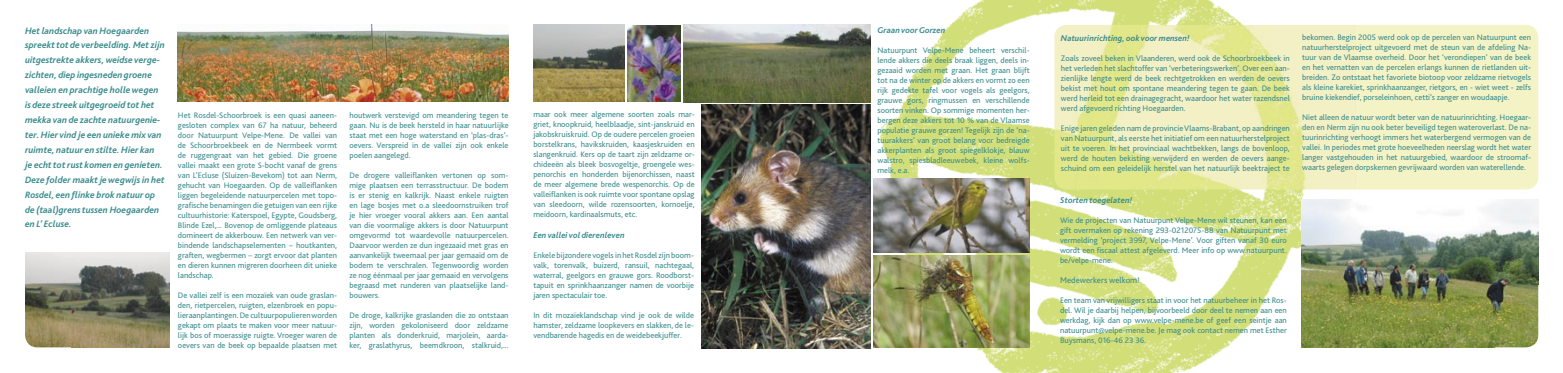
<style>
.page{position:relative;width:1563px;height:373px;background:#fff}
.page>*{position:absolute;margin:0;border:0;box-sizing:border-box;transform-origin:0 0}
.t1{font:italic 700 9.62px/14.9px "Bliss 2";color:#3a8b8c}
.t2{font:italic 700 8.75px "Bliss 2";color:#3a8b8c}
.t3{font:8.75px "Bliss 2";color:#3a8b8c}
.t4{font:8.31px/10px "Bliss 2";color:#3a8b8c;text-align:justify}
</style>
<div class="page">
<img style="left:856px;top:0;width:501px;height:372px">
<div style="left:1357px;top:25px;width:181px;height:164px;background:#f4f3c6"></div>
<img style="left:1213px;top:25px;width:144px;height:164px">
<img style="left:1080px;top:25px;width:133px;height:164px">
<div style="left:1323px;top:56px;width:34px;height:133px;background:#f3f0c5"></div>
<img style="left:1054px;top:25px;width:64px;height:141px">
<img style="left:1168px;top:160px;width:126px;height:29px">
<img style="left:1054px;top:157px;width:26px;height:32px">
<img style="left:1161px;top:188px;width:37px;height:1px">
<img style="left:873px;top:178px;width:156px;height:74px">
<img style="left:178px;top:25px;width:330px;height:77px">
<img style="left:1494px;top:284px;width:44px;height:63px">
<img style="left:25px;top:311px;width:46px;height:36px">
<img style="left:702px;top:104px;width:169px;height:243px">
<img style="left:533px;top:25px;width:92px;height:76px">
<img style="left:627px;top:26px;width:53px;height:75px">
<img style="left:874px;top:254px;width:155px;height:93px">
<img style="left:683px;top:25px;width:188px;height:77px">
<img style="left:71px;top:311px;width:98px;height:36px">
<img style="left:25px;top:252px;width:144px;height:59px">
<img style="left:1301px;top:284px;width:193px;height:63px">
<img style="left:1301px;top:199px;width:237px;height:85px">
<p class="t1" style="left:25px;top:23px;width:141px">Het landschap van Hoegaarden spreekt tot de verbeelding. Met zijn uitgestrekte akkers, weidse verge&shy;zichten, diep ingesneden groene valleien en prachtige holle wegen is deze streek uitgegroeid tot het mekka van de zachte natuurgenie&shy;ter. Hier vind je een unieke mix van ruimte, natuur en stilte. Hier kan<br>je echt tot rust komen en genieten.<br>Deze folder maakt je wegwijs in het<br>Rosdel, een flinke brok natuur op de (taal)grens tussen Hoegaarden en L’ Ecluse.</p>
<p class="t4" style="left:178px;top:109px;width:161px">Het Rosdel-Schoorbroek is een quasi aaneen&shy;gesloten complex van 67 ha natuur, beheerd door Natuurpunt Velpe-Mene. De vallei van de Schoorbroekbeek en de Nermbeek vormt de ruggengraat van het gebied. Die groene vallei maakt een grote S-bocht vanaf de grens van L’Ecluse (Sluizen-Bevekom) tot aan Nerm, gehucht van Hoegaarden. Op de valleiflanken liggen begeleidende natuurpercelen met topo&shy;grafische benamingen die getuigen van een rijke cultuurhistorie: Katerspoel, Egypte, Goudsberg, Blinde Ezel,... Bovenop de omliggende plateaus domineert de akkerbouw. Een netwerk van ver&shy;bindende landschapselementen – houtkanten, graften, wegbermen – zorgt ervoor dat planten en dieren kunnen migreren doorheen dit unieke landschap.</p>
<p class="t4" style="left:178px;top:289px;width:161px">De vallei zelf is een mozaïek van oude graslan&shy;den, rietpercelen, ruigten, elzenbroek en popu&shy;lieraanplantingen. De cultuurpopulieren worden gekapt om plaats te maken voor meer natuur&shy;lijk bos of moerassige ruigte. Vroeger waren de oevers van de beek op bepaalde plaatsen met</p>
<p class="t4" style="left:349px;top:109px;width:161px">houtwerk verstevigd om meandering tegen te gaan. Nu is de beek hersteld in haar natuurlijke staat met een hoge waterstand en ‘plas-dras’- oevers. Verspreid in de vallei zijn ook enkele poelen aangelegd.</p>
<p class="t4" style="left:349px;top:169px;width:161px">De drogere valleiflanken vertonen op som&shy;mige plaatsen een terrasstructuur. De bodem is er stenig en kalkrijk. Naast enkele ruigten en lage bosjes met o.a sleedoornstruiken trof je hier vroeger vooral akkers aan. Een aantal van die voormalige akkers is door Natuurpunt omgevormd tot waardevolle natuurpercelen.<br>Daarvoor werden ze dun ingezaaid met gras en aanvankelijk tweemaal per jaar gemaaid om de bodem te verschralen. Tegenwoordig worden ze nog éénmaal per jaar gemaaid en vervolgens begraasd met runderen van plaatselijke land&shy;bouwers.</p>
<p class="t4" style="left:349px;top:309px;width:161px">De droge, kalkrijke graslanden die zo ontstaan zijn, worden gekoloniseerd door zeldzame planten als donderkruid, marjolein, aarda&shy;ker, graslathyrus, beemdkroon, stalkruid,...</p>
<p class="t4" style="left:533px;top:108px;width:163px">maar ook meer algemene soorten zoals mar&shy;griet, knoopkruid, heelblaadje, sint-janskruid en jakobskruiskruid. Op de oudere percelen groeien borstelkrans, havikskruiden, kaasjeskruiden en slangenkruid. Kers op de taart zijn zeldzame or&shy;chideeën als bleek bosvogeltje, groengele wes&shy;penorchis en honderden bijenorchissen, naast de meer algemene brede wespenorchis. Op de valleiflanken is ook ruimte voor spontane opslag van sleedoorn, wilde rozensoorten, kornoelje, meidoorn, kardinaalsmuts, etc.</p>
<p class="t2" style="left:533px;top:229px;width:93px">Een vallei vol dierenleven</p>
<p class="t4" style="left:533px;top:249px;width:162px">Enkele bijzondere vogels in het Rosdel zijn boom&shy;valk, torenvalk, buizerd, ransuil, nachtegaal, waterral, geelgors en grauwe gors. Roodborst&shy;tapuit en sprinkhaanzanger namen de voorbije jaren spectaculair toe.</p>
<p class="t4" style="left:533px;top:309px;width:162px">In dit mozaïeklandschap vind je ook de wilde hamster, zeldzame loopkevers en slakken, de le&shy;vendbarende hagedis en de weidebeekjuffer.</p>
<p class="t2" style="left:877px;top:24px;width:70px">Graan voor Gorzen</p>
<p class="t4" style="left:877px;top:45px;width:154px">Natuurpunt Velpe-Mene beheert verschil&shy;lende akkers die deels braak liggen, deels in&shy;gezaaid worden met graan. Het graan blijft tot na de winter op de akkers en vormt zo een rijk gedekte tafel voor vogels als geelgors, grauwe gors, ringmussen en verschillende soorten vinken. Op sommige momenten her&shy;bergen deze akkers tot 10 % van de Vlaamse populatie grauwe gorzen! Tegelijk zijn de ‘na&shy;tuurakkers’ van groot belang voor bedreigde akkerplanten als groot spiegelklokje, blauw walstro, spiesbladleeuwebek, kleine wolfs&shy;melk, e.a.</p>
<p class="t2" style="left:1061px;top:32px;width:130px">Natuurinrichting, ook voor mensen!</p>
<p class="t4" style="left:1061px;top:53px;width:230px">Zoals zoveel beken in Vlaanderen, werd ook de Schoorbroekbeek in het verleden het slachtoffer van ‘verbeteringswerken’. Over een aan&shy;zienlijke lengte werd de beek rechtgetrokken en werden de oevers bekist met hout om spontane meandering tegen te gaan. De beek werd herleid tot een drainagegracht, waardoor het water razendsnel werd afgevoerd richting Hoegaarden.</p>
<p class="t4" style="left:1061px;top:122px;width:230px">Enige jaren geleden nam de provincie Vlaams-Brabant, op aandringen van Natuurpunt, als eerste het initiatief om een natuurherstelproject uit te voeren. In het provinciaal wachtbekken, langs de bovenloop, werd de houten bekisting verwijderd en werden de oevers aange&shy;schuind om een geleidelijk herstel van het natuurlijk beektraject te</p>
<p class="t2" style="left:1060px;top:194px;width:74px">Storten toegelaten!</p>
<p class="t4" style="left:1060px;top:214px;width:228px">Wie de projecten van Natuurpunt Velpe-Mene wil steunen, kan een gift overmaken op rekening 293-0212075-88 van Natuurpunt met vermelding ‘project 3997, Velpe-Mene’. Voor giften vanaf 30 euro wordt een fiscaal attest afgeleverd. Meer info op www.natuurpunt. be/velpe-mene.</p>
<p class="t3" style="left:1060px;top:274px;width:81px">Medewerkers welkom!</p>
<p class="t4" style="left:1060px;top:295px;width:228px">Een team van vrijwilligers staat in voor het natuurbeheer in het Ros&shy;del. Wil je daarbij helpen, bijvoorbeeld door deel te nemen aan een werkdag, kijk dan op www.velpe-mene.be of geef een seintje aan natuurpunt@velpe-mene.be. Je mag ook contact nemen met Esther Buysmans, 016-46 23 36.</p>
<p class="t4" style="left:1302px;top:32px;width:230px">bekomen. Begin 2005 werd ook op de percelen van Natuurpunt een natuurherstelproject uitgevoerd met de steun van de afdeling Na&shy;tuur van de Vlaamse overheid. Door het ‘verondiepen’ van de beek en het vernatten van de percelen erlangs kunnen de rietlanden uit&shy;breiden. Zo ontstaat het favoriete biotoop voor zeldzame rietvogels als kleine karekiet, sprinkhaanzanger, rietgors, en - wiet weet - zelfs bruine kiekendief, porseleinhoen, cetti’s zanger en woudaapje.</p>
<p class="t4" style="left:1302px;top:112px;width:230px">Niet alleen de natuur wordt beter van de natuurinrichting. Hoegaar&shy;den en Nerm zijn nu ook beter beveiligd tegen wateroverlast. De na&shy;tuurinrichting verhoogt immers het waterbergend vermogen van de vallei. In periodes met grote hoeveelheden neerslag wordt het water langer vastgehouden in het natuurgebied, waardoor de stroomaf&shy;waarts gelegen dorpskernen gevrijwaard worden van waterellende.</p>
</div>
